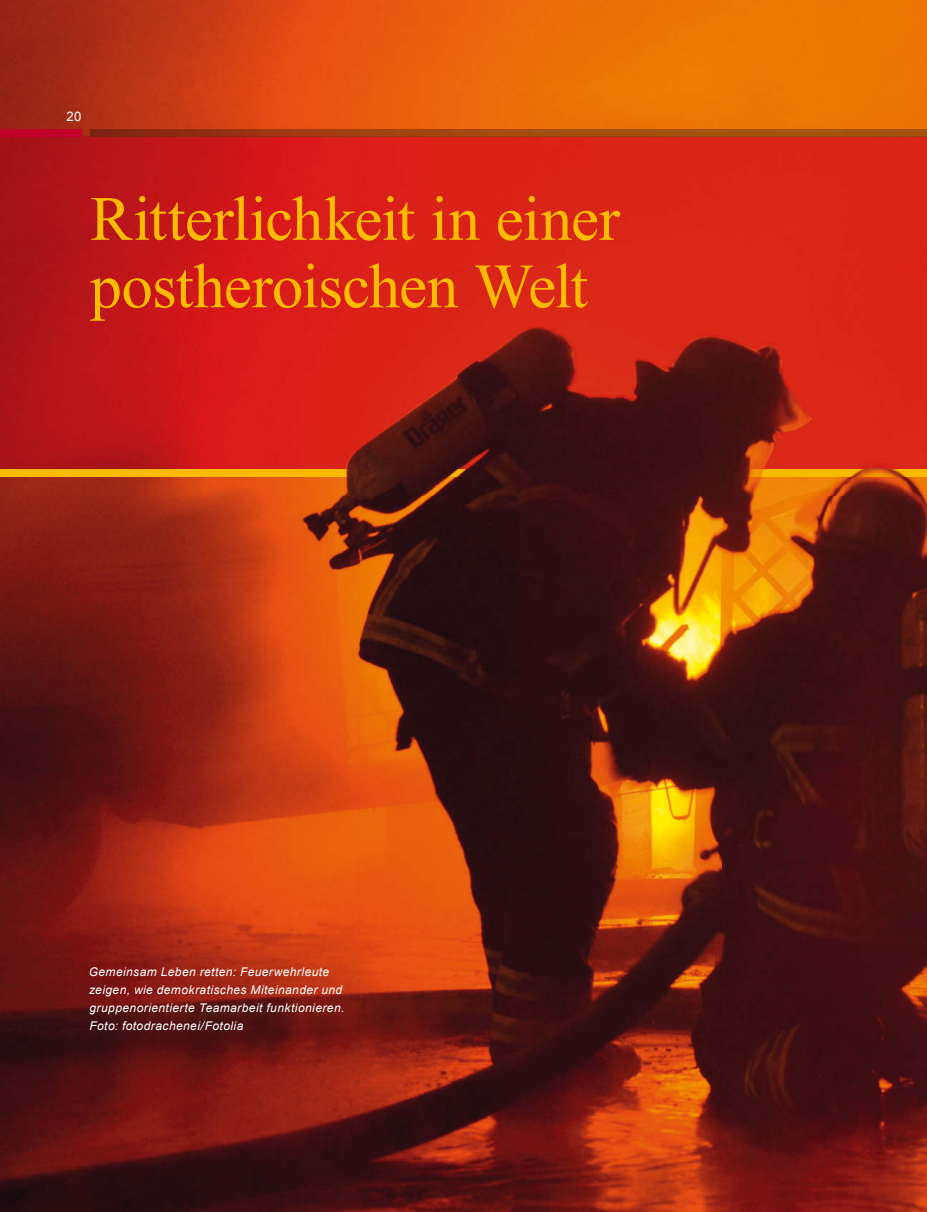
<style>
.page{position:relative;width:927px;height:1212px;background:#fff}
.page>*{position:absolute;margin:0;border:0;box-sizing:border-box;transform-origin:0 0}
.t1{font:63px/67.5px "Times New Roman";letter-spacing:-.015em;color:#fabb00}
.t2{font:13.2px "Arial";color:#fff}
.t3{font:italic 12px/18px "Arial";letter-spacing:.035em;color:#fff}
</style>
<div class="page">
<img style="left:0;top:0;width:824px;height:137px">
<div style="left:824px;top:0;width:103px;height:129px;background:#ed7603"></div>
<img style="left:0;top:138px;width:927px;height:1074px">
<img style="left:0;top:137px;width:927px;height:1px">
<div style="left:0;top:129px;width:82px;height:8px;background:#c1002a"></div>
<img style="left:90px;top:129px;width:837px;height:8px">
<img style="left:90px;top:137px;width:837px;height:1px">
<svg style="left:0;top:469px;width:927px;height:8px;background:#a76d08"></svg>
<p class="t2" style="left:66px;top:107px;width:17px">20</p>
<h1 class="t1" style="left:90px;top:184px;width:531px">Ritterlichkeit in einer postheroischen Welt</h1>
<p class="t3" style="left:89px;top:963px;width:257px">Gemeinsam Leben retten: Feuerwehrleute zeigen, wie demokratisches Miteinander und gruppenorientierte Teamarbeit funktionieren.<br>Foto: fotodrachenei/Fotolia</p>
</div>
